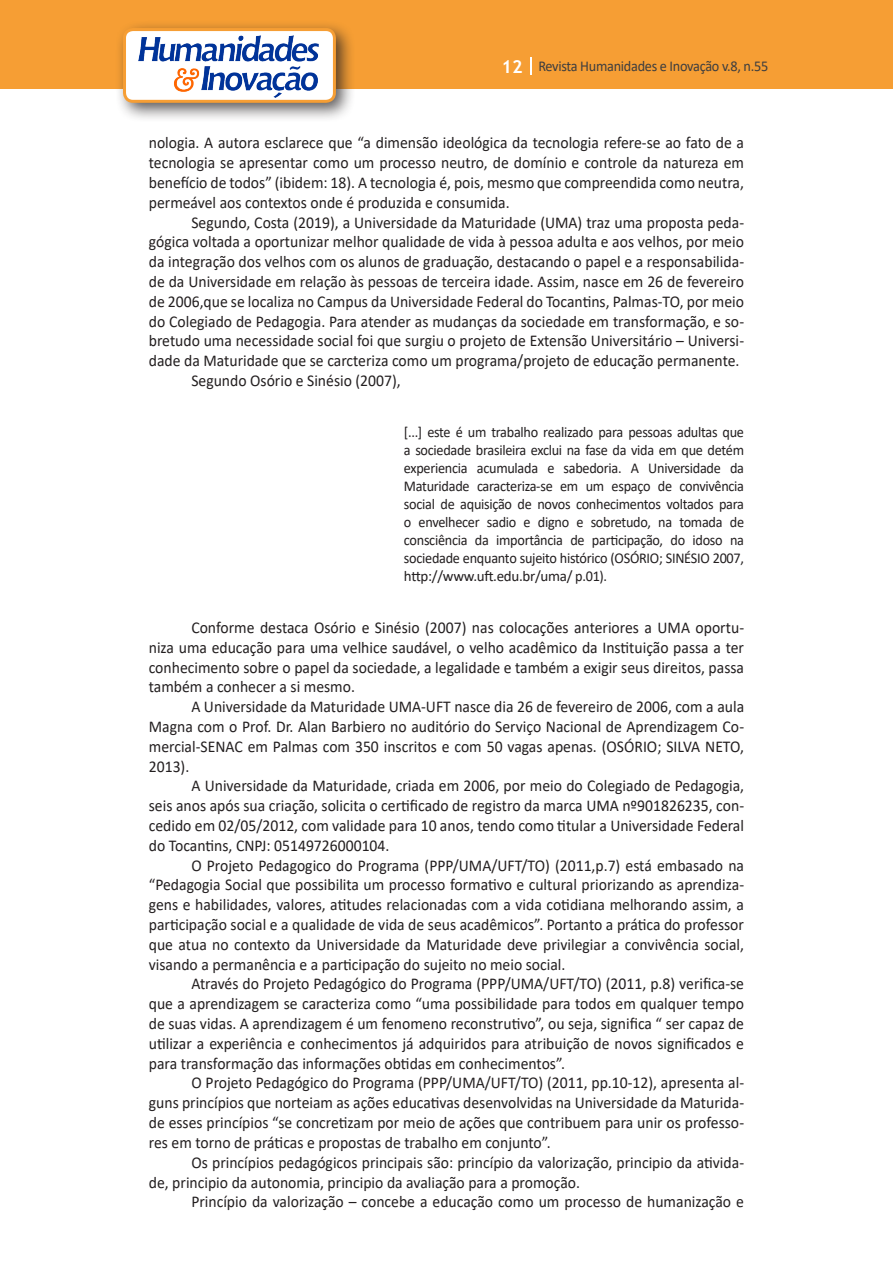
<style>
.page{position:relative;width:893px;height:1263px;background:#fff}
.page>*{position:absolute;margin:0;border:0;box-sizing:border-box;transform-origin:0 0}
.Texto{font:16.5px/19.8px "Calibri";color:#231f20;text-align:justify;scale:.95 1}
.citacao{font:15px/18px "Calibri";letter-spacing:-.02em;color:#231f20;text-align:justify;scale:.95 1}
.t1{font:15px "Calibri";letter-spacing:-.02em;color:#3e3e3f;scale:.95 1}
.s1{font-family:"Trebuchet MS";font-weight:700;font-size:18px;color:#fff}
</style>
<div class="page">
<div style="left:0;top:0;width:893px;height:88px;background:#f69e34"></div>
<svg style="left:530px;top:57px;width:2px;height:18px"></svg>
<div style="left:115px;top:20px;width:241px;height:103px;background:#231f20;opacity:.75"></div>
<div style="left:125px;top:30px;width:209px;height:71px;background:#fff;border-radius:9px"></div>
<img style="left:138px;top:35px;width:181px;height:62px">
<div style="left:123px;top:28px;width:213px;height:75px;border:3px solid #f69e34;border-radius:9px"></div>
<p class="t1" style="left:501px;top:56px;width:282px"><span class="s1">12</span> Revista Humanidades e Inovação v.8, n.55</p>
<p class="Texto" style="left:149px;top:133px;width:628px">nologia. A autora esclarece que “a dimensão ideológica da tecnologia refere-se ao fato de a tecnologia se apresentar como um processo neutro, de domínio e controle da natureza em benefício de todos” (ibidem: 18). A tecnologia é, pois, mesmo que compreendida como neutra, permeável aos contextos onde é produzida e consumida.</p>
<p class="Texto" style="left:149px;top:212px;width:628px;text-indent:43px">Segundo, Costa (2019), a Universidade da Maturidade (UMA) traz uma proposta peda&shy;gógica voltada a oportunizar melhor qualidade de vida à pessoa adulta e aos velhos, por meio da integração dos velhos com os alunos de graduação, destacando o papel e a responsabilida&shy;de da Universidade em relação às pessoas de terceira idade. Assim, nasce em 26 de fevereiro de 2006,que se localiza no Campus da Universidade Federal do Tocantins, Palmas-TO, por meio do Colegiado de Pedagogia. Para atender as mudanças da sociedade em transformação, e so&shy;bretudo uma necessidade social foi que surgiu o projeto de Extensão Universitário – Universi&shy;dade da Maturidade que se carcteriza como um programa/projeto de educação permanente.</p>
<p class="Texto" style="left:191px;top:370px;width:222px">Segundo Osório e Sinésio (2007),</p>
<p class="citacao" style="left:404px;top:422px;width:360px">[...] este é um trabalho realizado para pessoas adultas que a sociedade brasileira exclui na fase da vida em que detém experiencia acumulada e sabedoria. A Universidade da Maturidade caracteriza-se em um espaço de convivência social de aquisição de novos conhecimentos voltados para o envelhecer sadio e digno e sobretudo, na tomada de consciência da importância de participação, do idoso na sociedade enquanto sujeito histórico (OSÓRIO; SINÉSIO 2007, http://www.uft.edu.br/uma/ p.01).</p>
<p class="Texto" style="left:149px;top:617px;width:628px;text-indent:43px">Conforme destaca Osório e Sinésio (2007) nas colocações anteriores a UMA oportu&shy;niza uma educação para uma velhice saudável, o velho acadêmico da Instituição passa a ter conhecimento sobre o papel da sociedade, a legalidade e também a exigir seus direitos, passa também a conhecer a si mesmo.</p>
<p class="Texto" style="left:149px;top:696px;width:628px;text-indent:43px">A Universidade da Maturidade UMA-UFT nasce dia 26 de fevereiro de 2006, com a aula Magna com o Prof. Dr. Alan Barbiero no auditório do Serviço Nacional de Aprendizagem Co&shy;mercial-SENAC em Palmas com 350 inscritos e com 50 vagas apenas. (OSÓRIO; SILVA NETO, 2013).</p>
<p class="Texto" style="left:149px;top:776px;width:628px;text-indent:43px">A Universidade da Maturidade, criada em 2006, por meio do Colegiado de Pedagogia, seis anos após sua criação, solicita o certificado de registro da marca UMA nº901826235, con&shy;cedido em 02/05/2012, com validade para 10 anos, tendo como titular a Universidade Federal do Tocantins, CNPJ: 05149726000104.</p>
<p class="Texto" style="left:149px;top:855px;width:628px;text-indent:43px">O Projeto Pedagogico do Programa (PPP/UMA/UFT/TO) (2011,p.7) está embasado na “Pedagogia Social que possibilita um processo formativo e cultural priorizando as aprendiza&shy;gens e habilidades, valores, atitudes relacionadas com a vida cotidiana melhorando assim, a participação social e a qualidade de vida de seus acadêmicos”. Portanto a prática do professor que atua no contexto da Universidade da Maturidade deve privilegiar a convivência social, visando a permanência e a participação do sujeito no meio social.</p>
<p class="Texto" style="left:149px;top:974px;width:628px;text-indent:43px">Através do Projeto Pedagógico do Programa (PPP/UMA/UFT/TO) (2011, p.8) verifica-se que a aprendizagem se caracteriza como “uma possibilidade para todos em qualquer tempo de suas vidas. A aprendizagem é um fenomeno reconstrutivo”, ou seja, significa “ ser capaz de utilizar a experiência e conhecimentos já adquiridos para atribuição de novos significados e para transformação das informações obtidas em conhecimentos”.</p>
<p class="Texto" style="left:149px;top:1073px;width:628px;text-indent:43px">O Projeto Pedagógico do Programa (PPP/UMA/UFT/TO) (2011, pp.10-12), apresenta al&shy;guns princípios que norteiam as ações educativas desenvolvidas na Universidade da Maturida&shy;de esses princípios “se concretizam por meio de ações que contribuem para unir os professo&shy;res em torno de práticas e propostas de trabalho em conjunto”.</p>
<p class="Texto" style="left:149px;top:1152px;width:628px;text-indent:43px">Os princípios pedagógicos principais são: princípio da valorização, principio da ativida&shy;de, principio da autonomia, principio da avaliação para a promoção.</p>
<p class="Texto" style="left:191px;top:1191px;width:583px">Princípio da valorização – concebe a educação como um processo de humanização e</p>
</div>
